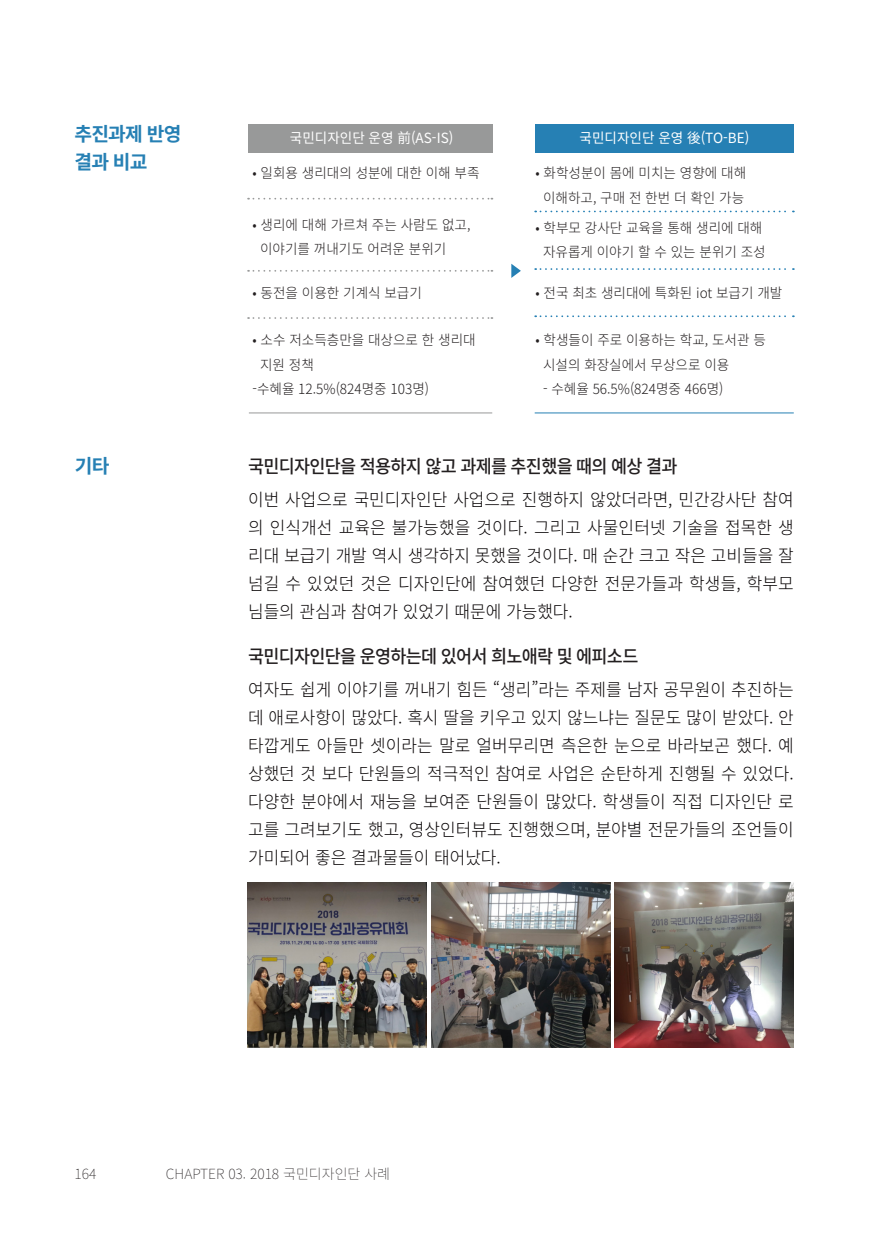
<style>
.page{position:relative;width:893px;height:1241px;background:#fff}
.page>*{position:absolute;margin:0;border:0;box-sizing:border-box;transform-origin:0 0}
.t1{font:700 19.25px "Noto Sans CJ Kkr";letter-spacing:-.04em;color:#2680b4}
.t2{font:500 18.38px "Noto Sans CJ Kkr";letter-spacing:-.04em;color:#231f20;scale:.95 1}
.t3{font:300 17.5px/28px "Noto Sans CJ Kkr";color:#070304;text-align:justify}
.t4{font:300 14px "Noto Sans CJ Kkr";color:#231f20}
.t5{font:14px "Noto Sans CJ Kkr";color:#fff}
.t6{font:100 14px "Noto Sans CJ Kkr";color:#231f20}
</style>
<div class="page">
<svg style="left:511px;top:264px;width:10px;height:14px"></svg>
<hr style="left:249px;top:412px;width:243px;height:1px;background:#989999">
<hr style="left:535px;top:412px;width:259px;height:1px;background:#2680b4">
<svg style="left:248px;top:317px;width:244px;height:2px"></svg>
<svg style="left:248px;top:270px;width:244px;height:2px"></svg>
<svg style="left:248px;top:198px;width:244px;height:1px"></svg>
<svg style="left:535px;top:315px;width:259px;height:2px"></svg>
<svg style="left:535px;top:268px;width:259px;height:2px"></svg>
<svg style="left:535px;top:210px;width:259px;height:2px"></svg>
<img style="left:248px;top:882px;width:178px;height:165px">
<img style="left:431px;top:882px;width:179px;height:165px">
<img style="left:615px;top:882px;width:179px;height:165px">
<div style="left:248px;top:124px;width:245px;height:29px;background:#989999"></div>
<div style="left:535px;top:124px;width:259px;height:29px;background:#2680b4"></div>
<p class="t1" style="left:74px;top:123px;width:109px">추진과제 반영</p>
<p class="t1" style="left:74px;top:151px;width:75px">결과 비교</p>
<p class="t5" style="left:290px;top:130px;width:165px">국민디자인단 운영 前(AS-IS)</p>
<p class="t5" style="left:580px;top:130px;width:171px">국민디자인단 운영 後(TO-BE)</p>
<p class="t4" style="left:252px;top:165px;width:229px">• 일회용 생리대의 성분에 대한 이해 부족</p>
<p class="t4" style="left:535px;top:165px;width:212px">• 화학성분이 몸에 미치는 영향에 대해</p>
<p class="t4" style="left:543px;top:190px;width:203px">이해하고, 구매 전 한번 더 확인 가능</p>
<p class="t4" style="left:252px;top:216px;width:219px">• 생리에 대해 가르쳐 주는 사람도 없고,</p>
<p class="t4" style="left:260px;top:241px;width:188px">이야기를 꺼내기도 어려운 분위기</p>
<p class="t4" style="left:535px;top:219px;width:229px">• 학부모 강사단 교육을 통해 생리에 대해</p>
<p class="t4" style="left:543px;top:244px;width:224px">자유롭게 이야기 할 수 있는 분위기 조성</p>
<p class="t4" style="left:252px;top:285px;width:171px">• 동전을 이용한 기계식 보급기</p>
<p class="t4" style="left:535px;top:285px;width:248px">• 전국 최초 생리대에 특화된 iot 보급기 개발</p>
<p class="t4" style="left:252px;top:332px;width:225px">• 소수 저소득층만을 대상으로 한 생리대</p>
<p class="t4" style="left:260px;top:356px;width:55px">지원 정책</p>
<p class="t4" style="left:252px;top:381px;width:178px">-수혜율 12.5%(824명중 103명)</p>
<p class="t4" style="left:535px;top:332px;width:232px">• 학생들이 주로 이용하는 학교, 도서관 등</p>
<p class="t4" style="left:543px;top:356px;width:188px">시설의 화장실에서 무상으로 이용</p>
<p class="t4" style="left:543px;top:381px;width:182px">- 수혜율 56.5%(824명중 466명)</p>
<p class="t1" style="left:75px;top:455px;width:36px">기타</p>
<p class="t2" style="left:248px;top:455px;width:454px">국민디자인단을 적용하지 않고 과제를 추진했을 때의 예상 결과</p>
<p class="t3" style="left:248px;top:486px;width:547px">이번 사업으로 국민디자인단 사업으로 진행하지 않았더라면, 민간강사단 참여 의 인식개선 교육은 불가능했을 것이다. 그리고 사물인터넷 기술을 접목한 생 리대 보급기 개발 역시 생각하지 못했을 것이다. 매 순간 크고 작은 고비들을 잘 넘길 수 있었던 것은 디자인단에 참여했던 다양한 전문가들과 학생들, 학부모 님들의 관심과 참여가 있었기 때문에 가능했다.</p>
<p class="t2" style="left:248px;top:645px;width:412px">국민디자인단을 운영하는데 있어서 희노애락 및 에피소드</p>
<p class="t3" style="left:248px;top:676px;width:547px">여자도 쉽게 이야기를 꺼내기 힘든 “생리”라는 주제를 남자 공무원이 추진하는 데 애로사항이 많았다. 혹시 딸을 키우고 있지 않느냐는 질문도 많이 받았다. 안 타깝게도 아들만 셋이라는 말로 얼버무리면 측은한 눈으로 바라보곤 했다. 예 상했던 것 보다 단원들의 적극적인 참여로 사업은 순탄하게 진행될 수 있었다. 다양한 분야에서 재능을 보여준 단원들이 많았다. 학생들이 직접 디자인단 로 고를 그려보기도 했고, 영상인터뷰도 진행했으며, 분야별 전문가들의 조언들이 가미되어 좋은 결과물들이 태어났다.</p>
<p class="t6" style="left:74px;top:1165px;width:23px">164</p>
<p class="t6" style="left:166px;top:1165px;width:226px">CHAPTER 03. 2018 국민디자인단 사례</p>
</div>
